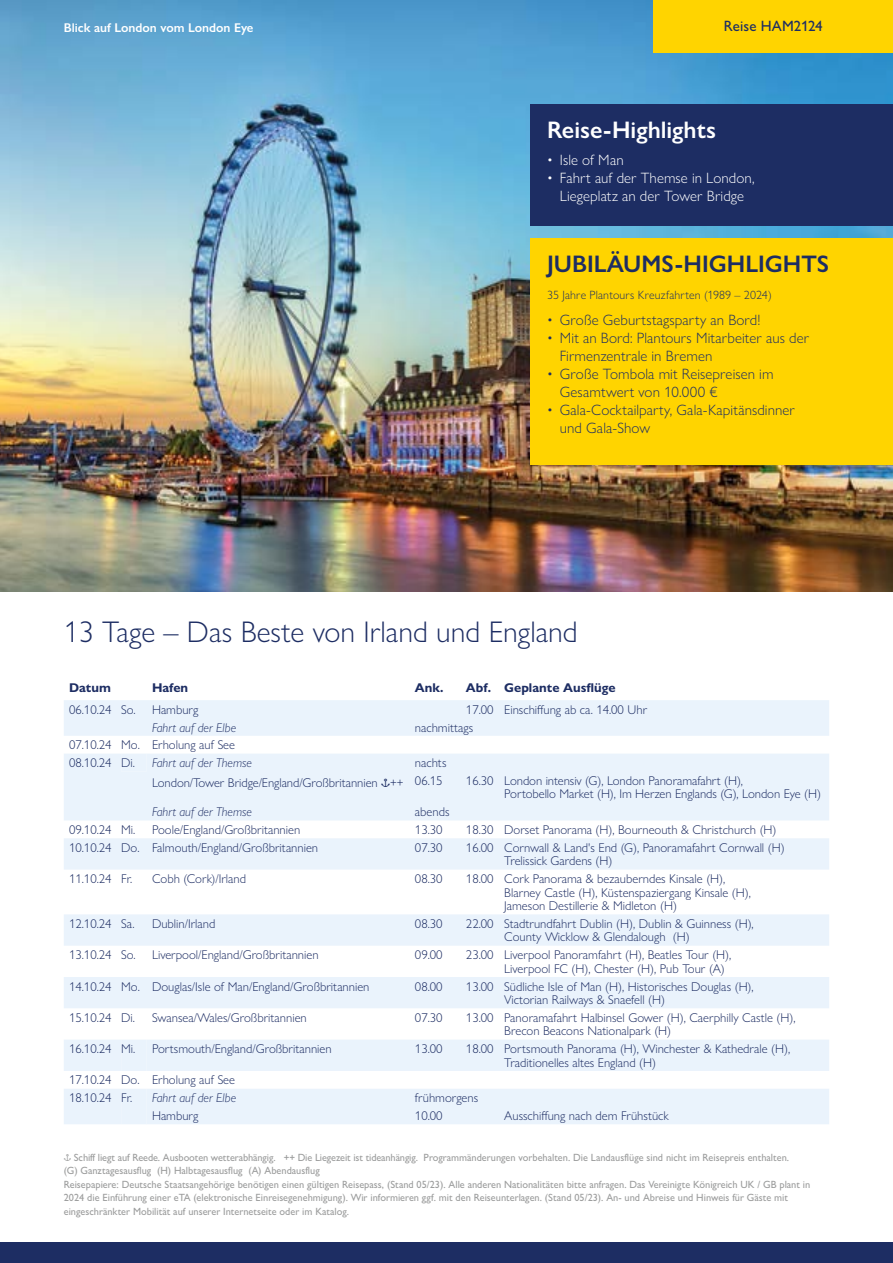
<style>
.page{position:relative;width:893px;height:1263px;background:#fff}
.page>*{position:absolute;margin:0;border:0;box-sizing:border-box;transform-origin:0 0}
.t1{font:300 30px "Gill Sans Nova";color:#1d2d63}
.t2{font:600 24px "Gill Sans Nova";color:#1d2d63}
.t3{font:600 24px "Gill Sans Nova";color:#fff}
.t4{font:300 15px/18px "Gill Sans Nova";letter-spacing:.005em;color:#1d2d63}
.t5{font:300 15px/18px "Gill Sans Nova";letter-spacing:.005em;color:#fff;text-align:center}
.t6{font:500 15px "Gill Sans Nova";letter-spacing:.005em;color:#1d2d63}
.t7{font:300 12.75px/13.5px "Gill Sans Nova";color:#1d2d63}
.t8{font:italic 300 12.75px "Gill Sans Nova";color:#1d2d63}
.t9{font:700 12.75px "Gill Sans Nova";color:#1d2d63}
.t10{font:600 12.75px "Gill Sans Nova";color:#fff}
.t11{font:300 12px "Gill Sans Nova";letter-spacing:.015em;color:#1d2d63}
.t12{font:500 10.5px/13.5px "Gill Sans Nova";color:#9c9d9d}
.s1{font-family:"Carta";font-weight:400}
</style>
<div class="page">
<img style="left:1px;top:0;width:892px;height:591px">
<svg style="left:0;top:0;width:1px;height:592px"></svg>
<div style="left:654px;top:0;width:239px;height:53px;background:#ffd400"></div>
<div style="left:530px;top:104px;width:363px;height:121px;background:#1d2d63"></div>
<div style="left:530px;top:238px;width:363px;height:226px;background:#ffd400"></div>
<svg style="left:64px;top:700px;width:765px;height:424px;fill:#eaf3fc"></svg>
<svg style="left:121px;top:753px;width:26px;height:371px"></svg>
<div style="left:0;top:1242px;width:893px;height:21px;background:#1d2d63"></div>
<p class="t10" style="left:64px;top:20px;width:191px">Blick auf London vom London Eye</p>
<p class="t6" style="left:724px;top:17px;width:100px">Reise HAM2124</p>
<h2 class="t3" style="left:547px;top:115px;width:171px">Reise-Highlights</h2>
<p class="t5" style="left:547px;top:151px;width:78px">• Isle of Man</p>
<p class="t5" style="left:547px;top:169px;width:209px">• Fahrt auf der Themse in London,<br>Liegeplatz an der Tower Bridge</p>
<h2 class="t2" style="left:547px;top:249px;width:284px">JUBILÄUMS-HIGHLIGHTS</h2>
<p class="t11" style="left:547px;top:288px;width:226px">35 Jahre Plantours Kreuzfahrten (1989 – 2024)</p>
<p class="t4" style="left:547px;top:311px;width:215px">• Große Geburtstagsparty an Bord!</p>
<p class="t4" style="left:560px;top:329px;width:251px;text-indent:-13px">• Mit an Bord: Plantours Mitarbeiter aus der<br>Firmenzentrale in Bremen</p>
<p class="t4" style="left:560px;top:365px;width:215px;text-indent:-13px">• Große Tombola mit Reisepreisen im<br>Gesamtwert von 10.000 €</p>
<p class="t4" style="left:560px;top:401px;width:237px;text-indent:-13px">• Gala-Cocktailparty, Gala-Kapitänsdinner und Gala-Show</p>
<h1 class="t1" style="left:64px;top:613px;width:516px">13 Tage – Das Beste von Irland und England</h1>
<p class="t9" style="left:69px;top:680px;width:43px">Datum</p>
<p class="t9" style="left:152px;top:680px;width:38px">Hafen</p>
<p class="t9" style="left:415px;top:680px;width:30px">Ank.</p>
<p class="t9" style="left:466px;top:680px;width:151px">Abf. Geplante Ausflüge</p>
<p class="t7" style="left:69px;top:702px;width:68px">06.10.24 So.</p>
<p class="t7" style="left:152px;top:702px;width:48px">Hamburg</p>
<p class="t7" style="left:466px;top:702px;width:183px">17.00 Einschiffung ab ca. 14.00 Uhr</p>
<p class="t8" style="left:152px;top:719px;width:86px">Fahrt auf der Elbe</p>
<p class="t7" style="left:415px;top:720px;width:60px">nachmittags</p>
<p class="t7" style="left:69px;top:736px;width:167px;line-height:17.9px">07.10.24 Mo. Erholung auf See<br>08.10.24 Di.</p>
<p class="t8" style="left:152px;top:755px;width:101px">Fahrt auf der Themse</p>
<p class="t7" style="left:152px;top:752px;width:296px;line-height:20.4px;text-indent:263px">nachts<br>London/Tower Bridge/England/Großbritannien <span class="s1">h</span>++ 06.15</p>
<p class="t7" style="left:504px;top:774px;width:318px;text-indent:-38px">16.30 London intensiv (G), London Panoramafahrt (H),<br>Portobello Market (H), Im Herzen Englands (G), London Eye (H)</p>
<p class="t8" style="left:152px;top:804px;width:101px">Fahrt auf der Themse</p>
<p class="t7" style="left:415px;top:805px;width:36px">abends</p>
<p class="t7" style="left:69px;top:823px;width:68px">09.10.24 Mi.</p>
<p class="t7" style="left:152px;top:823px;width:150px">Poole/England/Großbritannien</p>
<p class="t7" style="left:415px;top:823px;width:29px">13.30</p>
<p class="t7" style="left:466px;top:823px;width:312px">18.30 Dorset Panorama (H), Bourneouth &amp; Christchurch (H)</p>
<p class="t7" style="left:69px;top:841px;width:251px">10.10.24 Do. Falmouth/England/Großbritannien</p>
<p class="t7" style="left:415px;top:841px;width:29px">07.30</p>
<p class="t7" style="left:504px;top:841px;width:282px;text-indent:-38px">16.00 Cornwall &amp; Land's End (G), Panoramafahrt Cornwall (H)<br>Trelissick Gardens (H)</p>
<p class="t7" style="left:69px;top:872px;width:65px">11.10.24 Fr.</p>
<p class="t7" style="left:152px;top:872px;width:96px">Cobh (Cork)/Irland</p>
<p class="t7" style="left:415px;top:872px;width:29px">08.30</p>
<p class="t7" style="left:504px;top:872px;width:248px;text-indent:-38px">18.00 Cork Panorama &amp; bezauberndes Kinsale (H),<br>Blarney Castle (H), Küstenspaziergang Kinsale (H),<br>Jameson Destillerie &amp; Midleton (H)</p>
<p class="t7" style="left:69px;top:917px;width:67px">12.10.24 Sa.</p>
<p class="t7" style="left:152px;top:917px;width:65px">Dublin/Irland</p>
<p class="t7" style="left:415px;top:917px;width:29px">08.30</p>
<p class="t7" style="left:504px;top:917px;width:251px;text-indent:-38px">22.00 Stadtrundfahrt Dublin (H), Dublin &amp; Guinness (H),<br>County Wicklow &amp; Glendalough (H)</p>
<p class="t7" style="left:69px;top:948px;width:68px">13.10.24 So.</p>
<p class="t7" style="left:152px;top:948px;width:168px">Liverpool/England/Großbritannien</p>
<p class="t7" style="left:415px;top:948px;width:29px">09.00</p>
<p class="t7" style="left:504px;top:948px;width:229px;text-indent:-38px">23.00 Liverpool Panoramfahrt (H), Beatles Tour (H),<br>Liverpool FC (H), Chester (H), Pub Tour (A)</p>
<p class="t7" style="left:69px;top:979px;width:302px">14.10.24 Mo. Douglas/Isle of Man/England/Großbritannien</p>
<p class="t7" style="left:415px;top:979px;width:29px">08.00</p>
<p class="t7" style="left:504px;top:979px;width:251px;text-indent:-38px">13.00 Südliche Isle of Man (H), Historisches Douglas (H),<br>Victorian Railways &amp; Snaefell (H)</p>
<p class="t7" style="left:69px;top:1011px;width:67px">15.10.24 Di.</p>
<p class="t7" style="left:152px;top:1011px;width:156px">Swansea/Wales/Großbritannien</p>
<p class="t7" style="left:415px;top:1011px;width:29px">07.30</p>
<p class="t7" style="left:504px;top:1011px;width:293px;text-indent:-38px">13.00 Panoramafahrt Halbinsel Gower (H), Caerphilly Castle (H),<br>Brecon Beacons Nationalpark (H)</p>
<p class="t7" style="left:69px;top:1042px;width:68px">16.10.24 Mi.</p>
<p class="t7" style="left:152px;top:1042px;width:181px">Portsmouth/England/Großbritannien</p>
<p class="t7" style="left:415px;top:1042px;width:29px">13.00</p>
<p class="t7" style="left:504px;top:1042px;width:287px;text-indent:-38px">18.00 Portsmouth Panorama (H), Winchester &amp; Kathedrale (H),<br>Traditionelles altes England (H)</p>
<p class="t7" style="left:69px;top:1071px;width:167px;line-height:17.9px">17.10.24 Do. Erholung auf See<br>18.10.24 Fr.</p>
<p class="t8" style="left:152px;top:1090px;width:86px">Fahrt auf der Elbe</p>
<p class="t7" style="left:415px;top:1091px;width:65px">frühmorgens</p>
<p class="t7" style="left:152px;top:1109px;width:48px">Hamburg</p>
<p class="t7" style="left:415px;top:1109px;width:29px">10.00</p>
<p class="t7" style="left:504px;top:1109px;width:166px">Ausschiffung nach dem Frühstück</p>
<p class="t12" style="left:64px;top:1150px;width:748px"><span class="s1">h</span> Schiff liegt auf Reede. Ausbooten wetterabhängig. ++ Die Liegezeit ist tideanhängig. Programmänderungen vorbehalten. Die Landausflüge sind nicht im Reisepreis enthalten.<br>(G) Ganztagesausflug (H) Halbtagesausflug (A) Abendausflug<br>Reisepapiere: Deutsche Staatsangehörige benötigen einen gültigen Reisepass, (Stand 05/23). Alle anderen Nationalitäten bitte anfragen. Das Vereinigte Königreich UK / GB plant in 2024 die Einführung einer eTA (elektronische Einreisegenehmigung). Wir informieren ggf. mit den Reiseunterlagen. (Stand 05/23). An- und Abreise und Hinweis für Gäste mit eingeschränkter Mobilität auf unserer Internetseite oder im Katalog.</p>
</div>
